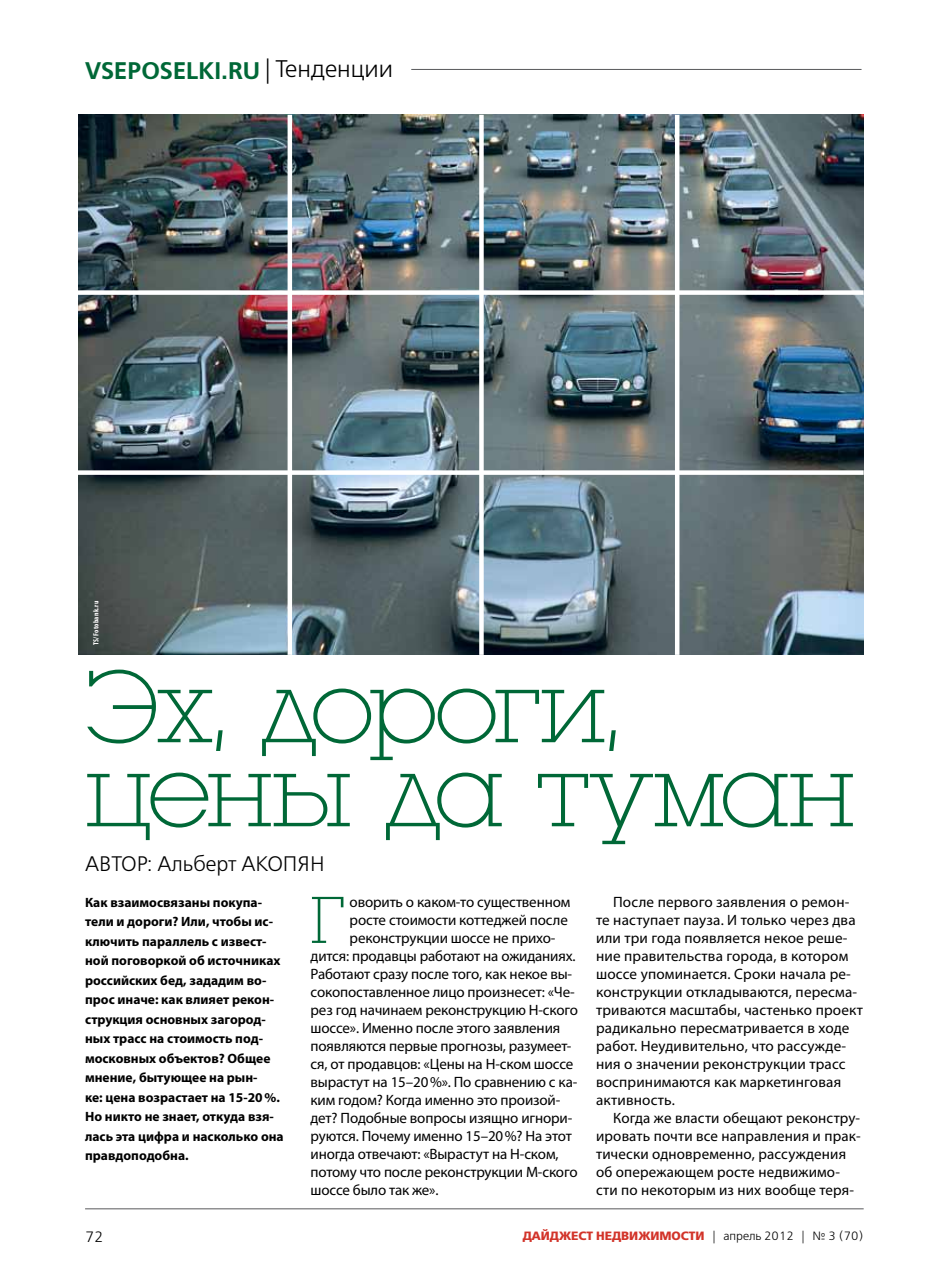
<style>
.page{position:relative;width:936px;height:1263px;background:#fff}
.page>*{position:absolute;margin:0;border:0;box-sizing:border-box;transform-origin:0 0}
.t1{font:106.5px/84px "Luga Extra Light C";letter-spacing:-.03em;color:#006837}
.t2{font:68.7px "Luga Extra Light C";color:#006837}
.t3{font:24px "Free Set Demi C";color:#006837}
.t4{font:21px "Free Set Light C";color:#000}
.t5{font:15px/18px "Myriad Pro";color:#000}
.t6{font:15px "Free Set Light C";color:#000}
.t7{font:700 13.5px/19.5px "Myriad Pro";color:#000}
.t8{font:12px "Free Set Bold C";color:#d2342a}
.t9{font:700 condensed 7.5px "Myriad Pro";letter-spacing:.04em;color:#fff}
.s1{font-family:"Free Set Light C";color:#000}
</style>
<div class="page">
<img style="left:78px;top:115px;width:785px;height:540px">
<hr style="left:85px;top:1208px;width:778px;height:1px;background:#58595b">
<hr style="left:411px;top:69px;width:450px;height:1px;background:#58595b">
<svg style="left:479px;top:115px;width:4px;height:540px"></svg>
<hr style="left:675px;top:115px;width:4px;height:540px;background:#fff">
<div style="left:287px;top:115px;width:5px;height:540px;background:#fff"></div>
<div style="left:75px;top:290px;width:788px;height:5px;background:#fff"></div>
<div style="left:75px;top:470px;width:788px;height:5px;background:#fff"></div>
<h3 class="t3" style="left:85px;top:57px;width:309px">VSEPOSELKI.RU <span class="s1">| Тенденции</span></h3>
<p class="t9" style="left:91px;top:645px;width:46px;rotate:-90deg">TS/Fotobank.ru</p>
<h1 class="t1" style="left:85px;top:666px;width:771px">Эх, дороги, цены да туман</h1>
<h3 class="t4" style="left:85px;top:852px;width:241px">АВТОР: Альберт Акопян</h3>
<p class="t7" style="left:85px;top:892px;width:200px">Как взаимосвязаны покупа&shy;тели и дороги? Или, чтобы ис&shy;ключить параллель с извест&shy;ной поговоркой об источниках российских бед, зададим во&shy;прос иначе: как влияет рекон&shy;струкция основных загород&shy;ных трасс на стоимость под&shy;московных объектов? Общее мнение, бытующее на рын-<br>ке: цена возрастает на 15-20%.<br>Но никто не знает, откуда взя&shy;лась эта цифра и насколько она правдоподобна.</p>
<h2 class="t2" style="left:310px;top:886px;width:36px">Г</h2>
<p class="t5" style="left:349px;top:893px;width:222px">оворить о каком-то существенном</p>
<p class="t5" style="left:349px;top:911px;width:220px">росте стоимости коттеджей после</p>
<p class="t5" style="left:349px;top:929px;width:207px">реконструкции шоссе не прихо-</p>
<p class="t5" style="left:310px;top:947px;width:267px">дится: продавцы работают на ожиданиях.</p>
<p class="t5" style="left:310px;top:965px;width:263px">Работают сразу после того, как некое вы-</p>
<p class="t5" style="left:310px;top:983px;width:265px">сокопоставленное лицо произнесет: «Че-</p>
<p class="t5" style="left:310px;top:1001px;width:269px">рез год начинаем реконструкцию Н-ского</p>
<p class="t5" style="left:310px;top:1019px;width:251px">шоссе». Именно после этого заявления</p>
<p class="t5" style="left:310px;top:1037px;width:262px">появляются первые прогнозы, разумеет-</p>
<p class="t5" style="left:310px;top:1055px;width:264px">ся, от продавцов: «Цены на Н-ском шоссе</p>
<p class="t5" style="left:310px;top:1073px;width:268px">вырастут на 15–20%». По сравнению с ка-</p>
<p class="t5" style="left:310px;top:1091px;width:251px">ким годом? Когда именно это произой-</p>
<p class="t5" style="left:310px;top:1109px;width:263px">дет? Подобные вопросы изящно игнори-</p>
<p class="t5" style="left:310px;top:1127px;width:263px">руются. Почему именно 15–20%? На этот</p>
<p class="t5" style="left:310px;top:1145px;width:249px">иногда отвечают: «Вырастут на Н-ском,</p>
<p class="t5" style="left:310px;top:1163px;width:268px">потому что после реконструкции М-ского</p>
<p class="t5" style="left:310px;top:1181px;width:129px">шоссе было так же».</p>
<p class="t5" style="left:596px;top:893px;width:268px;text-indent:17px">После первого заявления о ремон&shy;те наступает пауза. И только через два или три года появляется некое реше&shy;ние правительства города, в котором шоссе упоминается. Сроки начала ре&shy;конструкции откладываются, пересма&shy;триваются масштабы, частенько проект радикально пересматривается в ходе работ. Неудивительно, что рассужде&shy;ния о значении реконструкции трасс воспринимаются как маркетинговая активность.</p>
<p class="t5" style="left:596px;top:1109px;width:266px;text-indent:17px">Когда же власти обещают реконстру&shy;ировать почти все направления и прак&shy;тически одновременно, рассуждения об опережающем росте недвижимо&shy;сти по некоторым из них вообще теря-</p>
<p class="t6" style="left:85px;top:1229px;width:20px">72</p>
<p class="t8" style="left:522px;top:1229px;width:342px">ДАЙДЖЕСТ НЕДВИЖИМОСТИ <span class="s1">| апрель 2012 | № 3 (70)</span></p>
</div>
